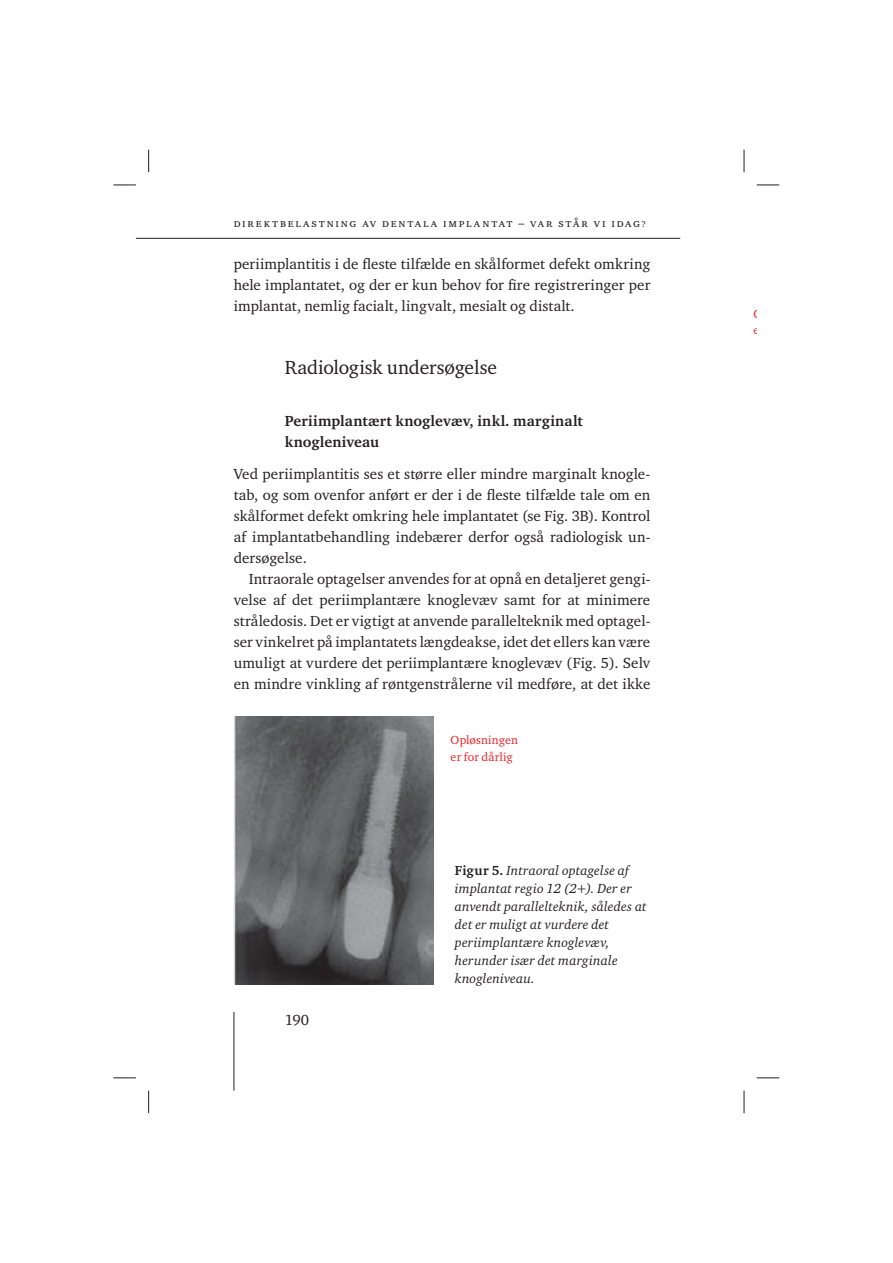
<style>
.page{position:relative;width:893px;height:1263px;background:#fff}
.page>*{position:absolute;margin:0;border:0;box-sizing:border-box;transform-origin:0 0}
.t1{font:19.5px "Charter ITC";letter-spacing:-.005em;color:#231f20}
.t2{font:15px/21px "Charter ITC";letter-spacing:.005em;color:#231f20;text-align:justify}
.t3{font:700 15px/21px "Charter ITC";letter-spacing:.015em;color:#231f20}
.t4{font:italic 13.5px/18px "Charter ITC";letter-spacing:.01em;color:#231f20}
.t5{font:12px "Charter ITC Regu SC";letter-spacing:.145em;color:#231f20}
.t6{font:12px/16.5px "Charter ITC";letter-spacing:.01em;color:#ed2024}
.s1{font-weight:700;font-style:normal}
</style>
<div class="page">
<hr style="left:136px;top:238px;width:544px;height:1px;background:#231f20">
<hr style="left:234px;top:1012px;width:1px;height:79px;background:#231f20">
<img style="left:234px;top:716px;width:200px;height:268px">
<svg style="left:113px;top:185px;width:23px;height:1px"></svg>
<svg style="left:757px;top:185px;width:22px;height:1px"></svg>
<svg style="left:113px;top:1078px;width:23px;height:1px"></svg>
<svg style="left:757px;top:1078px;width:22px;height:1px"></svg>
<svg style="left:148px;top:150px;width:1px;height:22px"></svg>
<svg style="left:148px;top:1091px;width:1px;height:22px"></svg>
<svg style="left:744px;top:150px;width:1px;height:22px"></svg>
<svg style="left:744px;top:1091px;width:1px;height:22px"></svg>
<p class="t5" style="left:234px;top:216px;width:414px">direktbelastning av dentala implantat – var står vi idag?</p>
<p class="t2" style="left:234px;top:254px;width:418px">periimplantitis i de fleste tilfælde en skålformet defekt omkring hele implantatet, og der er kun behov for fire registreringer per implantat, nemlig facialt, lingvalt, mesialt og distalt.</p>
<h1 class="t1" style="left:285px;top:359px;width:214px">Radiologisk undersøgelse</h1>
<p class="t3" style="left:285px;top:412px;width:300px">Periimplantært knoglevæv, inkl. marginalt knogleniveau</p>
<p class="t2" style="left:234px;top:464px;width:418px">Ved periimplantitis ses et større eller mindre marginalt knogle&shy;tab, og som ovenfor anført er der i de fleste tilfælde tale om en skålformet defekt omkring hele implantatet (se Fig. 3B). Kontrol af implantatbehandling indebærer derfor også radiologisk un&shy;dersøgelse.</p>
<p class="t2" style="left:234px;top:569px;width:418px;text-indent:15px">Intraorale optagelser anvendes for at opnå en detaljeret gengi&shy;velse af det periimplantære knoglevæv samt for at minimere stråledosis. Det er vigtigt at anvende parallelteknik med optagel&shy;ser vinkelret på implantatets længdeakse, idet det ellers kan være umuligt at vurdere det periimplantære knoglevæv (Fig. 5). Selv en mindre vinkling af røntgenstrålerne vil medføre, at det ikke</p>
<p class="t6" style="left:451px;top:733px;width:69px">Opløsningen er for dårlig</p>
<p class="t2" style="left:285px;top:1010px;width:26px">190</p>
<p class="t4" style="left:455px;top:863px;width:193px"><span class="s1">Figur 5.</span> Intraoral optagelse af implantat regio 12 (2+). Der er anvendt parallelteknik, således at det er muligt at vurdere det periimplantære knoglevæv, herunder især det marginale knogleniveau.</p>
<p class="t6" style="left:753px;top:306px;width:10px">O e</p>
</div>
